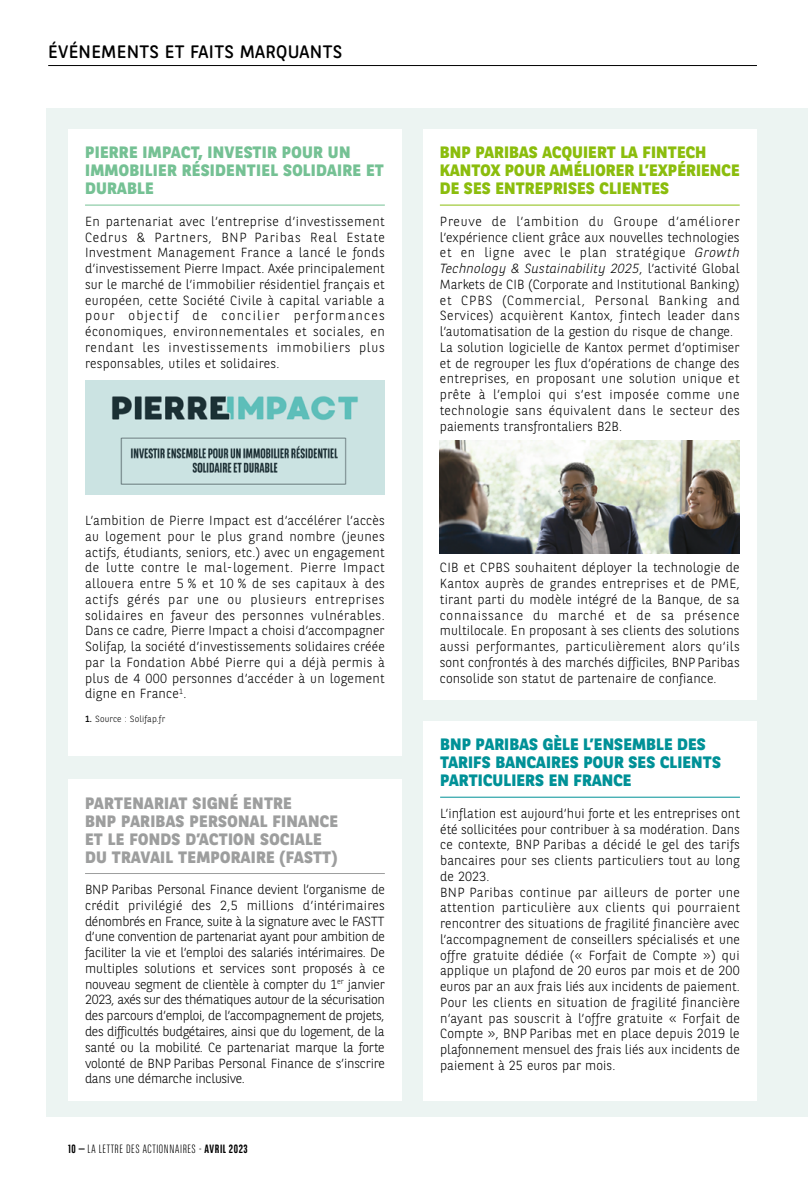
<style>
.page{position:relative;width:808px;height:1191px;background:#fff}
.page>*{position:absolute;margin:0;border:0;box-sizing:border-box;transform-origin:0 0}
.t1{font:18px "BNPP Rounded";letter-spacing:.02em;color:#000}
.t2{font:800 16.5px/18px "BNPP Sans";letter-spacing:.015em;color:#9d9e9e}
.t3{font:800 16.5px/18px "BNPP Sans";letter-spacing:.005em;color:#8bbd0d}
.t4{font:800 16.5px/18px "BNPP Sans";letter-spacing:.005em;color:#009197}
.t5{font:800 16.5px/18px "BNPP Sans";letter-spacing:.015em;color:#75c194}
.t6{font:300 13.2px/15.8px "BNPP Rounded";letter-spacing:.01em;color:#000;text-align:justify}
.t7{font:italic 300 13.2px "BNPP Sans";letter-spacing:.015em;color:#000}
.t8{font:300 12px "BNPP Sans Condensed";letter-spacing:.05em;color:#000}
.t9{font:300 9px "BNPP Rounded";letter-spacing:.02em;color:#000}
.s1{font-weight:400}
.s2{font-weight:700}
.s3{font-family:"BNPP Sans";font-style:italic}
.s4{font-family:"BNPP Rounded";font-style:normal}
</style>
<div class="page">
<div style="left:47px;top:108px;width:761px;height:1008px;background:#ecf4f2"></div>
<hr style="left:48px;top:65px;width:709px;height:1px;background:#000">
<div style="left:423px;top:129px;width:334px;height:570px;background:#fff"></div>
<hr style="left:440px;top:205px;width:300px;height:1px;background:#8bbd0d">
<div style="left:423px;top:721px;width:334px;height:379px;background:#fff"></div>
<hr style="left:440px;top:797px;width:300px;height:1px;background:#009197">
<img style="left:440px;top:441px;width:300px;height:112px">
<div style="left:68px;top:779px;width:334px;height:321px;background:#fff"></div>
<hr style="left:85px;top:873px;width:300px;height:1px;background:#9d9e9e">
<div style="left:68px;top:129px;width:334px;height:626px;background:#fff"></div>
<hr style="left:85px;top:205px;width:300px;height:1px;background:#75c194">
<img style="left:85px;top:380px;width:300px;height:114px">
<h1 class="t1" style="left:48px;top:40px;width:296px">ÉVÉNEMENTS ET FAITS MARQUANTS</h1>
<p class="t5" style="left:85px;top:143px;width:300px">PIERRE IMPACT, INVESTIR POUR UN<br>IMMOBILIER RÉSIDENTIEL SOLIDAIRE ET<br>DURABLE</p>
<p class="t6" style="left:85px;top:213px;width:301px">En partenariat avec l’entreprise d’investissement Cedrus &amp; Partners, BNP Paribas Real Estate Investment Management France a lancé le fonds d’investissement Pierre Impact. Axée principalement sur le marché de l’immobilier résidentiel français et européen, cette Société Civile à capital variable a pour objectif de concilier performances économiques, environnementales et sociales, en rendant les investissements immobiliers plus responsables, utiles et solidaires.</p>
<p class="t6" style="left:85px;top:513px;width:301px">L’ambition de Pierre Impact est d’accélérer l’accès au logement pour le plus grand nombre (jeunes actifs, étudiants, seniors, etc.) avec un engagement de lutte contre le mal-logement. Pierre Impact allouera entre 5 % et 10 % de ses capitaux à des actifs gérés par une ou plusieurs entreprises solidaires en faveur des personnes vulnérables.<br>Dans ce cadre, Pierre Impact a choisi d’accompagner Solifap, la société d’investissements solidaires créée par la Fondation Abbé Pierre qui a déjà permis à plus de 4 000 personnes d’accéder à un logement digne en France<sup>1</sup>.</p>
<p class="t9" style="left:85px;top:714px;width:82px"><span class="s1">1.</span> Source : Solifap.fr</p>
<p class="t2" style="left:85px;top:793px;width:255px">PARTENARIAT SIGNÉ ENTRE<br>BNP PARIBAS PERSONAL FINANCE<br>ET LE FONDS D’ACTION SOCIALE<br>DU TRAVAIL TEMPORAIRE (FASTT)</p>
<p class="t6" style="left:85px;top:881px;width:301px">BNP Paribas Personal Finance devient l’organisme de crédit privilégié des 2,5 millions d’intérimaires dénombrés en France, suite à la signature avec le FASTT d’une convention de partenariat ayant pour ambition de faciliter la vie et l’emploi des salariés intérimaires. De multiples solutions et services sont proposés à ce nouveau segment de clientèle à compter du 1<sup>er</sup> janvier 2023, axés sur des thématiques autour de la sécurisation des parcours d’emploi, de l’accompagnement de projets, des difficultés budgétaires, ainsi que du logement, de la santé ou la mobilité. Ce partenariat marque la forte volonté de BNP Paribas Personal Finance de s’inscrire dans une démarche inclusive.</p>
<p class="t8" style="left:68px;top:1141px;width:181px"><span class="s2">10 —</span> LA LETTRE DES ACTIONNAIRES - <span class="s2">AVRIL 2023</span></p>
<p class="t3" style="left:440px;top:143px;width:301px">BNP PARIBAS ACQUIERT LA FINTECH<br>KANTOX POUR AMÉLIORER L’EXPÉRIENCE<br>DE SES ENTREPRISES CLIENTES</p>
<p class="t6" style="left:440px;top:213px;width:301px">Preuve de l’ambition du Groupe d’améliorer l’expérience client grâce aux nouvelles technologies et en ligne avec le plan stratégique <span class="s3">Growth</span></p>
<p class="t7" style="left:440px;top:259px;width:301px">Technology &amp; Sustainability 2025<span class="s4">, l’activité Global</span></p>
<p class="t6" style="left:440px;top:276px;width:301px;text-align:left">Markets de CIB (Corporate and Institutional Banking) et CPBS (Commercial, Personal Banking and Services) acquièrent Kantox, fintech leader dans l’automatisation de la gestion du risque de change.<br>La solution logicielle de Kantox permet d’optimiser et de regrouper les flux d’opérations de change des entreprises, en proposant une solution unique et prête à l’emploi qui s’est imposée comme une technologie sans équivalent dans le secteur des paiements transfrontaliers B2B.</p>
<p class="t6" style="left:440px;top:560px;width:301px">CIB et CPBS souhaitent déployer la technologie de Kantox auprès de grandes entreprises et de PME, tirant parti du modèle intégré de la Banque, de sa connaissance du marché et de sa présence multilocale. En proposant à ses clients des solutions aussi performantes, particulièrement alors qu’ils sont confrontés à des marchés difficiles, BNP Paribas consolide son statut de partenaire de confiance.</p>
<p class="t4" style="left:440px;top:735px;width:282px">BNP PARIBAS GÈLE L’ENSEMBLE DES<br>TARIFS BANCAIRES POUR SES CLIENTS<br>PARTICULIERS EN FRANCE</p>
<p class="t6" style="left:440px;top:805px;width:301px;text-align:left">L’inflation est aujourd’hui forte et les entreprises ont été sollicitées pour contribuer à sa modération. Dans ce contexte, BNP Paribas a décidé le gel des tarifs bancaires pour ses clients particuliers tout au long de 2023.<br>BNP Paribas continue par ailleurs de porter une attention particulière aux clients qui pourraient rencontrer des situations de fragilité financière avec l’accompagnement de conseillers spécialisés et une offre gratuite dédiée (« Forfait de Compte ») qui applique un plafond de 20 euros par mois et de 200 euros par an aux frais liés aux incidents de paiement.<br>Pour les clients en situation de fragilité financière n’ayant pas souscrit à l’offre gratuite « Forfait de Compte », BNP Paribas met en place depuis 2019 le plafonnement mensuel des frais liés aux incidents de paiement à 25 euros par mois.</p>
</div>
